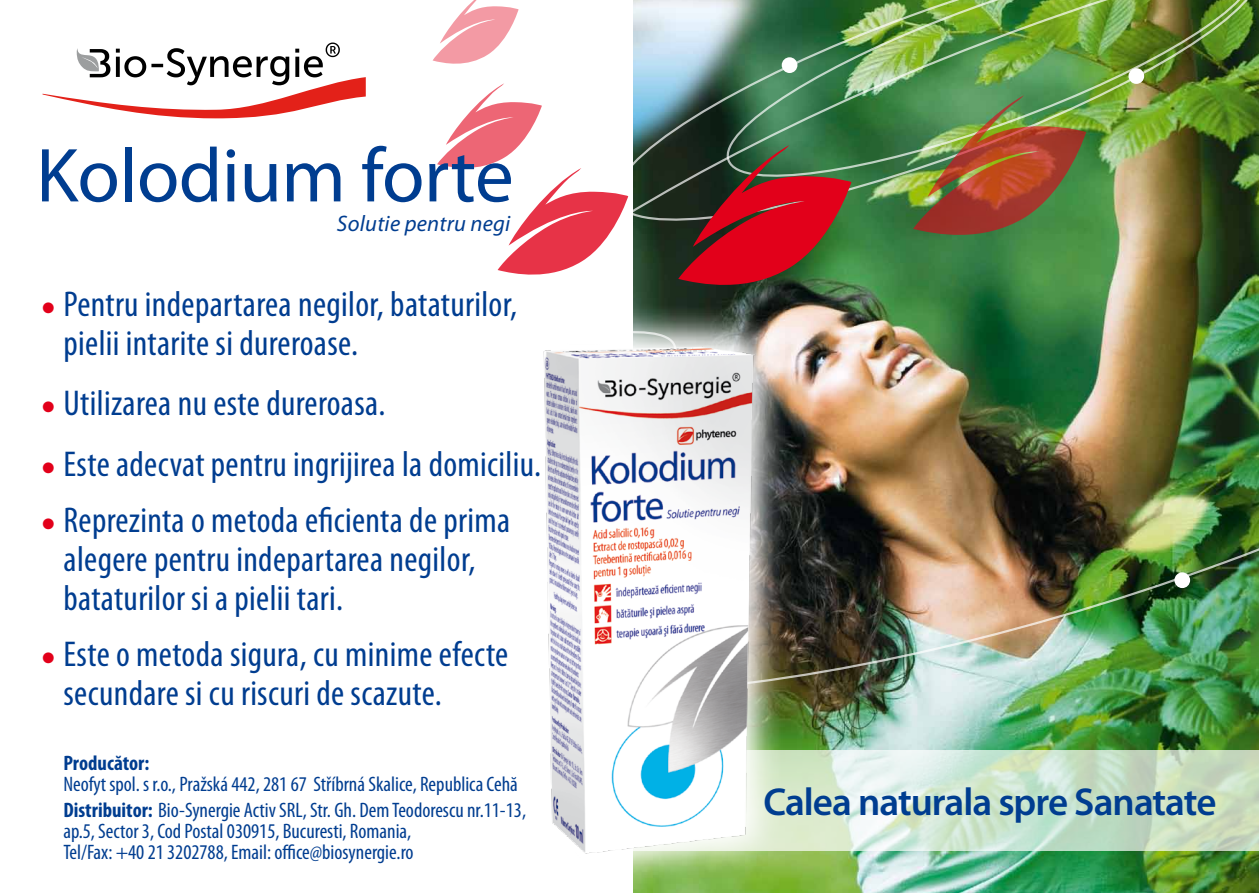
<style>
.page{position:relative;width:1259px;height:893px;background:#fff}
.page>*{position:absolute;margin:0;border:0;box-sizing:border-box;transform-origin:0 0}
.t1{font:77.1px "Myriad Pro";letter-spacing:-.005em;color:#003d90}
.t2{font:600 39px "Myriad Pro";letter-spacing:-.025em;color:#003d90}
.t3{font:condensed 36px/39px "Myriad Pro";letter-spacing:.01em;color:#003d90}
.t4{font:italic 22.5px "Myriad Pro";letter-spacing:.01em;color:#003d90}
.t5{font:condensed 21px/25.5px "Myriad Pro";color:#003d90}
.t6{font:700 condensed 21px "Myriad Pro";color:#003d90}
.s1{color:#e2001a}
.s2{font-weight:700}
</style>
<div class="page">
<img style="left:792px;top:695px;width:467px;height:198px">
<img style="left:634px;top:0;width:625px;height:695px">
<div style="left:1128px;top:68px;width:16px;height:16px;background:#fff;border-radius:50%"></div>
<div style="left:1174px;top:572px;width:16px;height:16px;background:#fff;border-radius:50%"></div>
<div style="left:781px;top:57px;width:16px;height:16px;background:#fff;border-radius:50%"></div>
<svg style="left:678px;top:145px;width:173px;height:148px;background:#7d2f28"></svg>
<img style="left:913px;top:95px;width:173px;height:143px">
<svg style="left:432px;top:0;width:86px;height:64px"></svg>
<svg style="left:437px;top:83px;width:191px;height:192px"></svg>
<svg style="left:792px;top:750px;width:467px;height:100px;background:#cfe4ce"></svg>
<img style="left:633px;top:303px;width:159px;height:590px">
<img style="left:543px;top:326px;width:234px;height:541px">
<svg style="left:43px;top:43px;width:323px;height:76px"></svg>
<h1 class="t1" style="left:36px;top:128px;width:479px">Kolodium forte</h1>
<p class="t4" style="left:337px;top:209px;width:175px">Solutie pentru negi</p>
<p class="t3" style="left:64px;top:284px;width:455px;text-indent:-21px"><span class="s1">●</span> Pentru indepartarea negilor, bataturilor, pielii intarite si dureroase.</p>
<p class="t3" style="left:43px;top:384px;width:344px"><span class="s1">●</span> Utilizarea nu este dureroasa.</p>
<p class="t3" style="left:43px;top:444px;width:500px"><span class="s1">●</span> Este adecvat pentru ingrijirea la domiciliu.</p>
<p class="t3" style="left:64px;top:500px;width:448px;text-indent:-21px"><span class="s1">●</span> Reprezinta o metoda eficienta de prima alegere pentru indepartarea negilor, bataturilor si a pielii tari.</p>
<p class="t3" style="left:64px;top:634px;width:446px;text-indent:-21px"><span class="s1">●</span> Este o metoda sigura, cu minime efecte secundare si cu riscuri de scazute.</p>
<p class="t6" style="left:63px;top:750px;width:87px">Producător:</p>
<p class="t5" style="left:63px;top:771px;width:464px">Neofyt spol. s r.o., Pražská 442, 281 67 Stříbrná Skalice, Republica Cehă<br><span class="s2">Distribuitor:</span> Bio-Synergie Activ SRL, Str. Gh. Dem Teodorescu nr.11-13,</p>
<p class="t5" style="left:63px;top:820px;width:352px;line-height:21px">ap.5, Sector 3, Cod Postal 030915, Bucuresti, Romania,<br>Tel/Fax: +40 21 3202788, Email: office@biosynergie.ro</p>
<p class="t2" style="left:763px;top:777px;width:454px">Calea naturala spre Sanatate</p>
</div>
